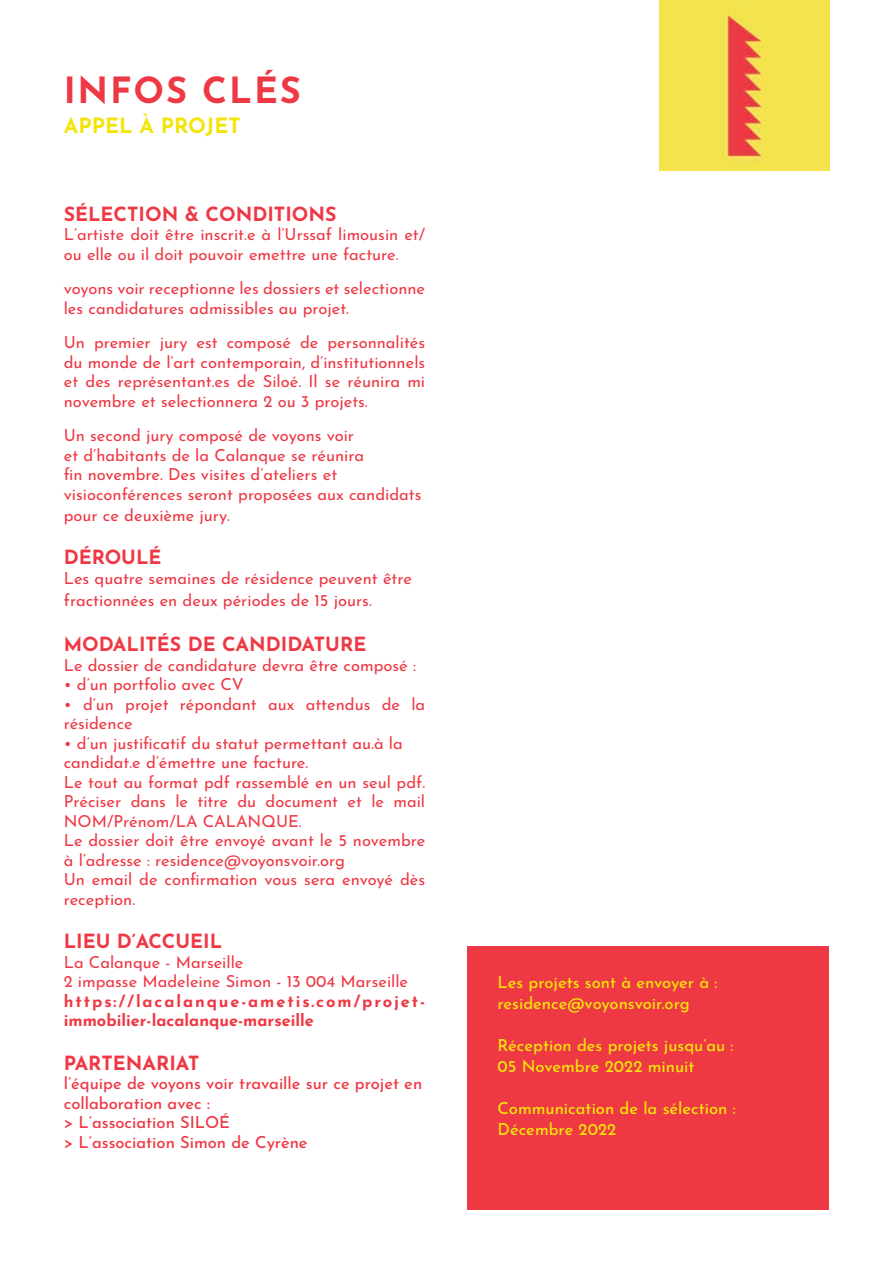
<style>
.page{position:relative;width:893px;height:1263px;background:#fff}
.page>*{position:absolute;margin:0;border:0;box-sizing:border-box;transform-origin:0 0}
.t1{font:700 36px "Josefin Sans";letter-spacing:.05em;color:#ee3844}
.t2{font:700 21px "Josefin Sans";color:#f4e40a}
.t3{font:700 19.5px "Josefin Sans";color:#ee3844}
.t4{font:16.5px/19.5px "Josefin Sans";color:#ee3844}
.t5{font:500 16.5px/21px "Josefin Sans";color:#f4e40a}
.t6{font:500 16.5px/19.5px "Josefin Sans";color:#ee3844}
.t7{font:700 16.5px/19.5px "Josefin Sans";color:#ee3844}
</style>
<div class="page">
<img style="left:659px;top:0;width:170px;height:170px">
<div style="left:468px;top:946px;width:361px;height:264px;background:#ee3844"></div>
<h1 class="t1" style="left:64px;top:63px;width:239px">INFOS CLÉS</h1>
<p class="t2" style="left:64px;top:110px;width:178px">APPEL À PROJET</p>
<p class="t3" style="left:64px;top:199px;width:274px">SÉLECTION &amp; CONDITIONS</p>
<p class="t4" style="left:64px;top:223px;width:363px">L’artiste doit être inscrit.e à l’Urssaf limousin et/ ou elle ou il doit pouvoir emettre une facture.</p>
<p class="t4" style="left:64px;top:277px;width:363px">voyons voir receptionne les dossiers et selectionne les candidatures admissibles au projet.</p>
<p class="t4" style="left:64px;top:331px;width:363px;text-align:justify">Un premier jury est composé de personnalités du monde de l’art contemporain, d’institutionnels et des représentant.es de Siloé. Il se réunira mi novembre et selectionnera 2 ou 3 projets.</p>
<p class="t4" style="left:64px;top:424px;width:359px">Un second jury composé de voyons voir<br>et d’habitants de la Calanque se réunira<br>fin novembre. Des visites d’ateliers et visioconférences seront proposées aux candidats</p>
<p class="t4" style="left:64px;top:504px;width:168px">pour ce deuxième jury.</p>
<p class="t3" style="left:64px;top:543px;width:99px">DÉROULÉ</p>
<p class="t4" style="left:64px;top:565px;width:350px;line-height:22.5px">Les quatre semaines de résidence peuvent être fractionnées en deux périodes de 15 jours.</p>
<p class="t3" style="left:64px;top:630px;width:304px">MODALITÉS DE CANDIDATURE</p>
<p class="t4" style="left:64px;top:654px;width:354px">Le dossier de candidature devra être composé :</p>
<p class="t4" style="left:64px;top:673px;width:182px">• d’un portfolio avec CV</p>
<p class="t4" style="left:64px;top:693px;width:363px">• d’un projet répondant aux attendus de la résidence</p>
<p class="t4" style="left:64px;top:732px;width:363px">• d’un justificatif du statut permettant au.à la candidat.e d’émettre une facture.<br>Le tout au format pdf rassemblé en un seul pdf.<br>Préciser dans le titre du document et le mail NOM/Prénom/LA CALANQUE.<br>Le dossier doit être envoyé avant le 5 novembre à l’adresse : residence@voyonsvoir.org<br>Un email de confirmation vous sera envoyé dès reception.</p>
<p class="t3" style="left:64px;top:927px;width:160px">LIEU D’ACCUEIL</p>
<p class="t4" style="left:64px;top:951px;width:346px">La Calanque - Marseille<br>2 impasse Madeleine Simon - 13 004 Marseille</p>
<p class="t7" style="left:64px;top:990px;width:363px">https://lacalanque-ametis.com/projet&shy;immobilier-lacalanque-marseille</p>
<p class="t3" style="left:64px;top:1048px;width:137px">PARTENARIAT</p>
<p class="t6" style="left:64px;top:1072px;width:360px">l’équipe de voyons voir travaille sur ce projet en collaboration avec :<br>&gt; L’association SILOÉ<br>&gt; L’association Simon de Cyrène</p>
<p class="t5" style="left:497px;top:971px;width:221px">Les projets sont à envoyer à : residence@voyonsvoir.org</p>
<p class="t5" style="left:497px;top:1034px;width:238px">Réception des projets jusqu’au :<br>05 Novembre 2022 minuit</p>
<p class="t5" style="left:497px;top:1097px;width:240px">Communication de la sélection :<br>Décembre 2022</p>
</div>
